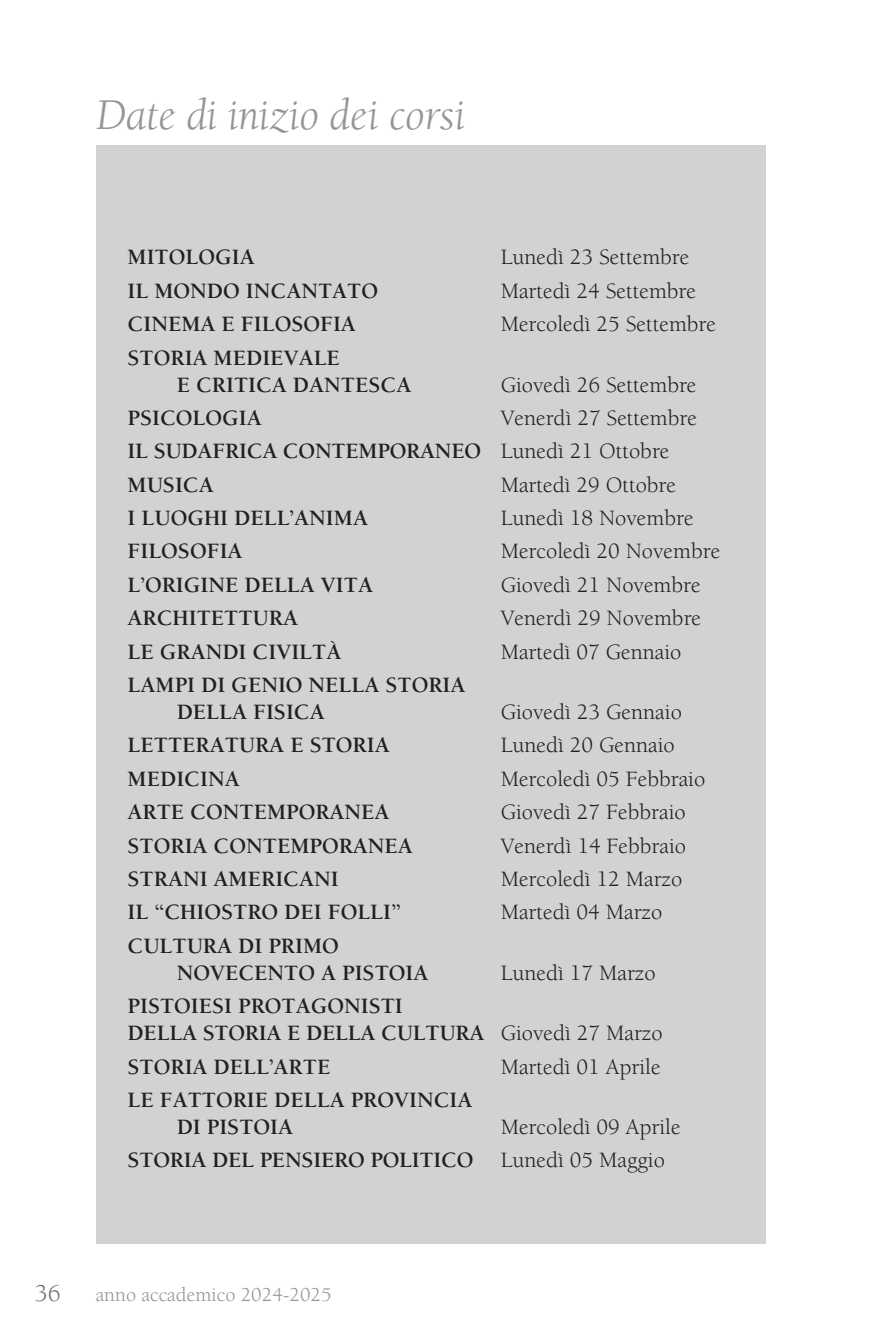
<style>
.page{position:relative;width:893px;height:1340px;background:#fff}
.page>*{position:absolute;margin:0;border:0;box-sizing:border-box;transform-origin:0 0}
.t1{font:italic 45px "Berkeley";letter-spacing:-.005em;color:#939598}
.t2{font:24.75px "Berkeley";color:#6c6d70}
.t3{font:22.5px/33.3px "Berkeley";color:#231f20}
.t4{font:700 22.5px/27px "Berkeley";color:#231f20}
.t5{font:20.25px "Berkeley";color:#939598}
.s1{font-weight:700}
.s2{font-weight:400}
</style>
<div class="page">
<div style="left:96px;top:145px;width:669px;height:1099px;background:#d1d2d4"></div>
<h1 class="t1" style="left:96px;top:92px;width:371px">Date di inizio dei corsi</h1>
<p class="t4" style="left:128px;top:244px;width:129px">MITOLOGIA</p>
<p class="t3" style="left:501px;top:241px;width:190px">Lunedì 23 Settembre</p>
<p class="t4" style="left:128px;top:277px;width:252px">IL MONDO INCANTATO</p>
<p class="t3" style="left:501px;top:274px;width:197px">Martedì 24 Settembre</p>
<p class="t4" style="left:128px;top:311px;width:230px">CINEMA E FILOSOFIA</p>
<p class="t3" style="left:501px;top:308px;width:217px">Mercoledì 25 Settembre</p>
<p class="t4" style="left:177px;top:344px;width:236px;text-indent:-49px">STORIA MEDIEVALE<br>E CRITICA DANTESCA</p>
<p class="t3" style="left:501px;top:368px;width:197px">Giovedì 26 Settembre</p>
<p class="t3" style="left:128px;top:401px;width:571px;text-indent:373px">Venerdì 27 Settembre<br><span class="s1">IL SUDAFRICA CONTEMPORANEO</span> Lunedì 21 Ottobre<br><span class="s1">MUSICA</span></p>
<p class="t4" style="left:128px;top:405px;width:136px">PSICOLOGIA</p>
<p class="t3" style="left:501px;top:468px;width:177px">Martedì 29 Ottobre</p>
<p class="t4" style="left:128px;top:505px;width:242px">I LUOGHI DELL’ANIMA</p>
<p class="t3" style="left:501px;top:502px;width:194px">Lunedì 18 Novembre</p>
<p class="t4" style="left:128px;top:538px;width:117px">FILOSOFIA</p>
<p class="t3" style="left:501px;top:535px;width:221px">Mercoledì 20 Novembre</p>
<p class="t4" style="left:128px;top:571px;width:247px">L’ORIGINE DELLA VITA</p>
<p class="t3" style="left:501px;top:568px;width:202px">Giovedì 21 Novembre</p>
<p class="t4" style="left:128px;top:605px;width:172px">ARCHITETTURA</p>
<p class="t3" style="left:501px;top:602px;width:202px">Venerdì 29 Novembre</p>
<p class="t4" style="left:128px;top:638px;width:215px">LE GRANDI CIVILTÀ</p>
<p class="t3" style="left:501px;top:635px;width:182px">Martedì 07 Gennaio</p>
<p class="t4" style="left:177px;top:671px;width:290px;text-indent:-49px">LAMPI DI GENIO NELLA STORIA<br>DELLA FISICA</p>
<p class="t3" style="left:501px;top:695px;width:183px">Giovedì 23 Gennaio</p>
<p class="t4" style="left:128px;top:732px;width:264px">LETTERATURA E STORIA</p>
<p class="t3" style="left:501px;top:729px;width:176px">Lunedì 20 Gennaio</p>
<p class="t4" style="left:128px;top:765px;width:114px">MEDICINA</p>
<p class="t3" style="left:501px;top:762px;width:206px">Mercoledì 05 Febbraio</p>
<p class="t4" style="left:128px;top:799px;width:263px">ARTE CONTEMPORANEA</p>
<p class="t3" style="left:501px;top:796px;width:187px">Giovedì 27 Febbraio</p>
<p class="t4" style="left:128px;top:832px;width:287px">STORIA CONTEMPORANEA</p>
<p class="t3" style="left:501px;top:829px;width:187px">Venerdì 14 Febbraio</p>
<p class="t4" style="left:128px;top:865px;width:213px">STRANI AMERICANI</p>
<p class="t3" style="left:501px;top:862px;width:183px">Mercoledì 12 Marzo</p>
<p class="t4" style="left:128px;top:899px;width:275px">IL “CHIOSTRO DEI FOLLI”</p>
<p class="t3" style="left:501px;top:896px;width:163px">Martedì 04 Marzo</p>
<p class="t4" style="left:177px;top:932px;width:253px;text-indent:-49px">CULTURA DI PRIMO<br>NOVECENTO A PISTOIA</p>
<p class="t3" style="left:501px;top:956px;width:157px">Lunedì 17 Marzo</p>
<p class="t4" style="left:128px;top:993px;width:537px">PISTOIESI PROTAGONISTI<br>DELLA STORIA E DELLA CULTURA <span class="s2">Giovedì 27 Marzo</span></p>
<p class="t4" style="left:128px;top:1053px;width:204px">STORIA DELL’ARTE</p>
<p class="t3" style="left:501px;top:1050px;width:161px">Martedì 01 Aprile</p>
<p class="t4" style="left:177px;top:1086px;width:297px;text-indent:-49px">LE FATTORIE DELLA PROVINCIA<br>DI PISTOIA</p>
<p class="t3" style="left:128px;top:1110px;width:555px;text-indent:373px">Mercoledì 09 Aprile<br><span class="s1">STORIA DEL PENSIERO POLITICO</span> Lunedì 05 Maggio</p>
<p class="t2" style="left:35px;top:1280px;width:27px">36</p>
<p class="t5" style="left:96px;top:1283px;width:237px">anno accademico 2024-2025</p>
</div>
